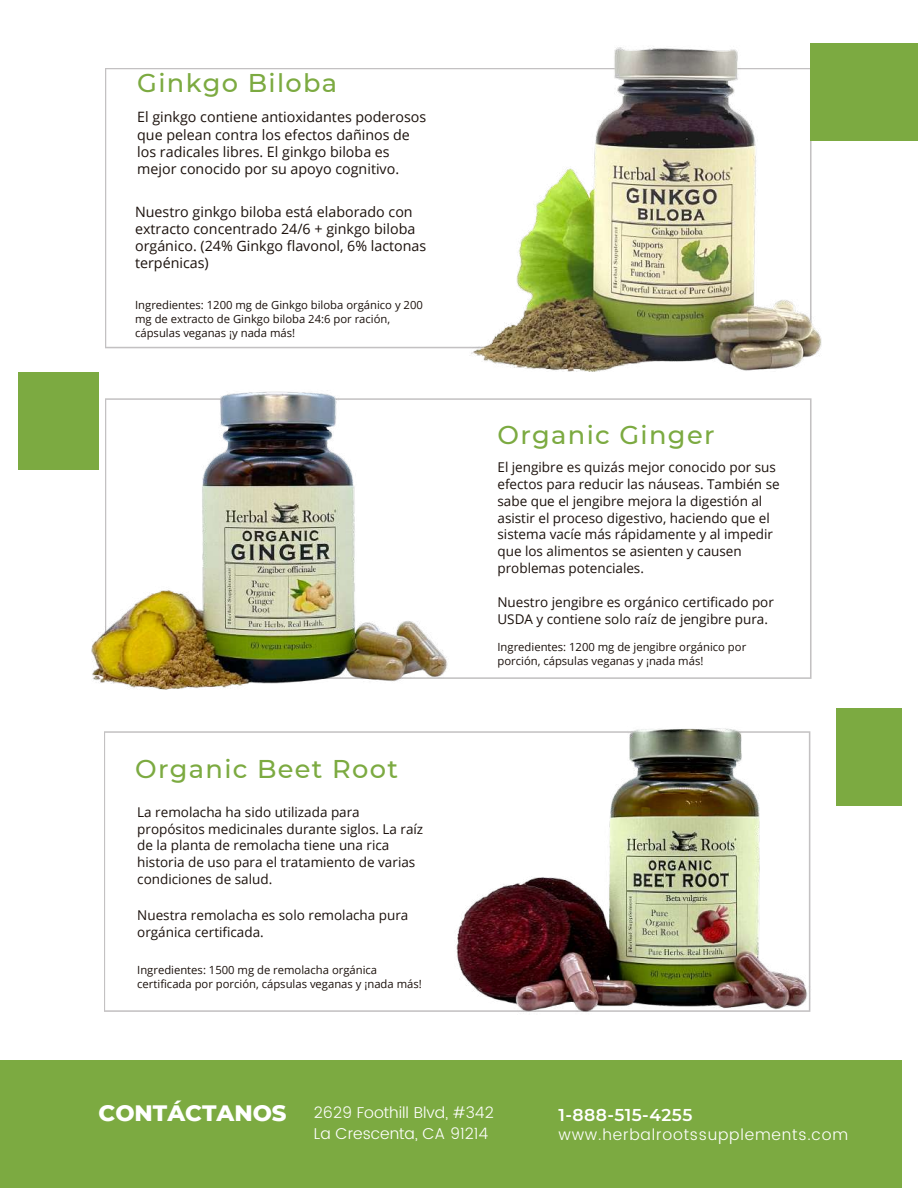
<style>
.page{position:relative;width:918px;height:1188px;background:#fff}
.page>*{position:absolute;margin:0;border:0;box-sizing:border-box;transform-origin:0 0}
.t1{font:500 25.65px "Montserrat";letter-spacing:.05em;color:#7caa41}
.t2{font:600 17.1px "Montserrat";letter-spacing:.025em;color:#fff}
.t3{font:300 15.75px/20.4px "Poppins";color:#fff}
.t4{font:300 15.75px "Poppins";letter-spacing:.05em;color:#fff}
.t5{font:14.25px/17.1px "Open Sans";color:#1b110c}
.t6{font:13.5px/16.8px "Open Sans";color:#1b110c}
.t7{font:11.25px/14.1px "Open Sans";color:#1b110c}
.s1{font-family:"Montserrat";font-weight:800;font-size:22.8px}
</style>
<div class="page">
<svg style="left:105px;top:68px;width:353px;height:280px"></svg>
<svg style="left:459px;top:398px;width:353px;height:281px"></svg>
<div style="left:18px;top:372px;width:81px;height:97px;background:#7caa41"></div>
<img style="left:81px;top:390px;width:378px;height:300px">
<svg style="left:104px;top:731px;width:345px;height:281px"></svg>
<img style="left:449px;top:681px;width:362px;height:331px">
<img style="left:458px;top:46px;width:364px;height:325px">
<div style="left:0;top:1061px;width:902px;height:127px;background:#7caa41"></div>
<div style="left:810px;top:43px;width:108px;height:98px;background:#7caa41"></div>
<div style="left:836px;top:708px;width:66px;height:97px;background:#7caa41"></div>
<h1 class="t1" style="left:137px;top:67px;width:202px">Ginkgo Biloba</h1>
<p class="t5" style="left:137px;top:108px;width:291px">El ginkgo contiene antioxidantes poderosos que pelean contra los efectos dañinos de los radicales libres. El ginkgo biloba es mejor conocido por su apoyo cognitivo.</p>
<p class="t5" style="left:135px;top:203px;width:293px">Nuestro ginkgo biloba está elaborado con extracto concentrado 24/6 + ginkgo biloba orgánico. (24% Ginkgo flavonol, 6% lactonas terpénicas)</p>
<p class="t7" style="left:135px;top:297px;width:289px">Ingredientes: 1200 mg de Ginkgo biloba orgánico y 200 mg de extracto de Ginkgo biloba 24:6 por ración, cápsulas veganas ¡y nada más!</p>
<h1 class="t1" style="left:135px;top:753px;width:264px">Organic Beet Root</h1>
<p class="t6" style="left:137px;top:803px;width:288px">La remolacha ha sido utilizada para propósitos medicinales durante siglos. La raíz de la planta de remolacha tiene una rica historia de uso para el tratamiento de varias condiciones de salud.</p>
<p class="t6" style="left:137px;top:907px;width:273px">Nuestra remolacha es solo remolacha pura orgánica certificada.</p>
<p class="t7" style="left:137px;top:962px;width:286px">Ingredientes: 1500 mg de remolacha orgánica certificada por porción, cápsulas veganas y ¡nada más!</p>
<h1 class="t1" style="left:497px;top:420px;width:219px">Organic Ginger</h1>
<p class="t6" style="left:497px;top:458px;width:284px">El jengibre es quizás mejor conocido por sus efectos para reducir las náuseas. También se sabe que el jengibre mejora la digestión al asistir el proceso digestivo, haciendo que el sistema vacíe más rápidamente y al impedir que los alimentos se asienten y causen problemas potenciales.</p>
<p class="t6" style="left:497px;top:593px;width:278px">Nuestro jengibre es orgánico certificado por<br>USDA y contiene solo raíz de jengibre pura.</p>
<p class="t7" style="left:497px;top:639px;width:250px">Ingredientes: 1200 mg de jengibre orgánico por porción, cápsulas veganas y ¡nada más!</p>
<p class="t3" style="left:314px;top:1103px;width:181px;text-indent:-215px"><span class="s1">CONTÁCTANOS</span> 2629 Foothill Blvd, #342<br>La Crescenta, CA 91214</p>
<p class="t2" style="left:558px;top:1104px;width:135px">1-888-515-4255</p>
<p class="t4" style="left:558px;top:1126px;width:291px">www.herbalrootssupplements.com</p>
</div>
